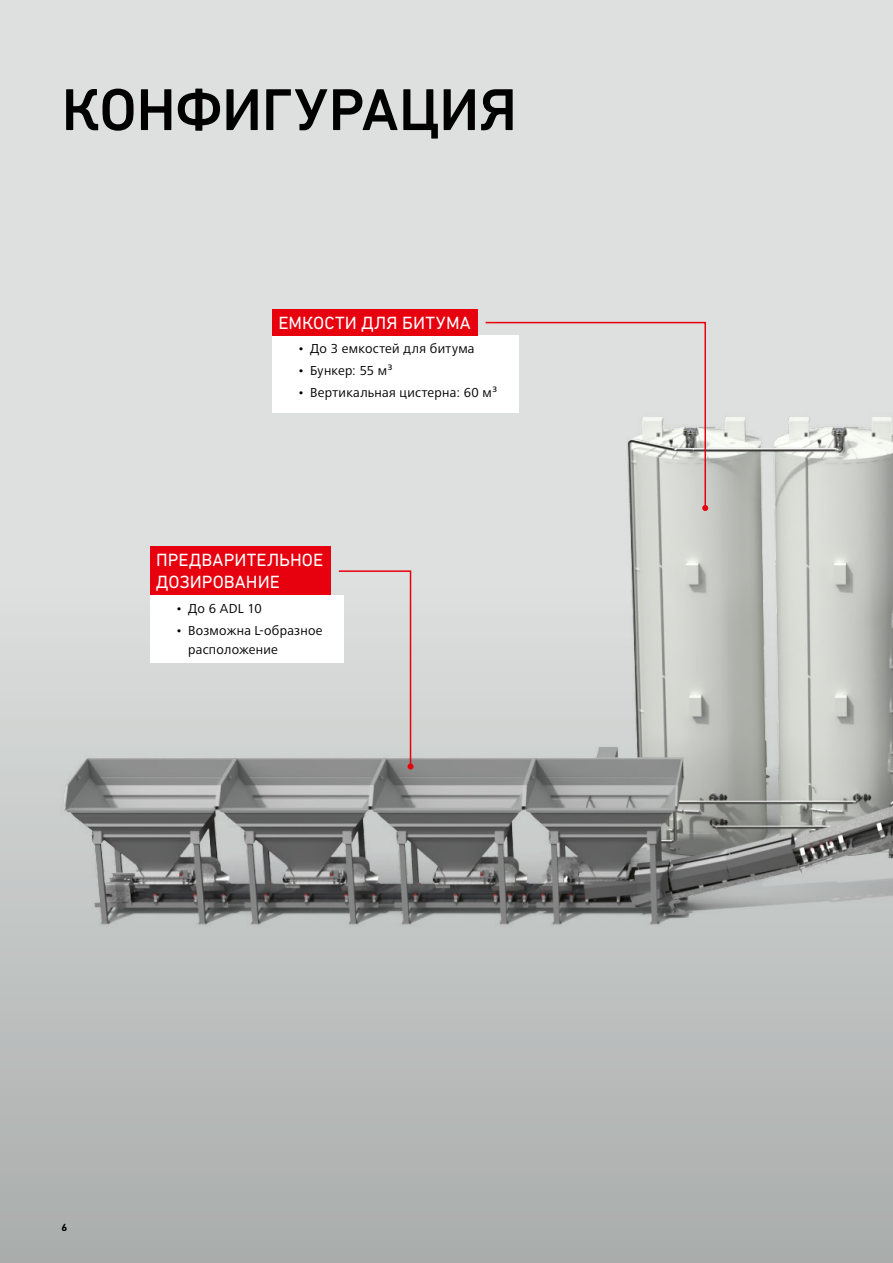
<style>
.page{position:relative;width:893px;height:1263px;background:#dde0de}
.page>*{position:absolute;margin:0;border:0;box-sizing:border-box;transform-origin:0 0}
.t1{font:500 60px "DIN Next CYR";letter-spacing:-.005em;color:#000}
.t2{font:18px/22.5px "DIN Next CYR";letter-spacing:.005em;color:#fff}
.t3{font:13.5px/18.8px "Frutiger Next LTW1 G";letter-spacing:.02em;color:#000}
.t4{font:700 10.5px "DIN Next CYR";color:#000}
</style>
<div class="page">
<img style="left:0;top:309px;width:893px;height:954px">
<div style="left:272px;top:335px;width:247px;height:77px;background:#fff"></div>
<div style="left:150px;top:595px;width:194px;height:67px;background:#fff"></div>
<div style="left:272px;top:309px;width:205px;height:26px;background:#e7000e"></div>
<div style="left:150px;top:546px;width:180px;height:49px;background:#e7000e"></div>
<svg style="left:484px;top:321px;width:224px;height:190px"></svg>
<svg style="left:337px;top:570px;width:77px;height:199px"></svg>
<h1 class="t1" style="left:62px;top:75px;width:457px">КОНФИГУРАЦИЯ</h1>
<h2 class="t2" style="left:278px;top:311px;width:194px">ЕМКОСТИ ДЛЯ БИТУМА</h2>
<p class="t3" style="left:298px;top:340px;width:179px">• До 3 емкостей для битума</p>
<p class="t3" style="left:298px;top:362px;width:97px">• Бункер: 55 м³</p>
<p class="t3" style="left:298px;top:384px;width:201px">• Вертикальная цистерна: 60 м³</p>
<h2 class="t2" style="left:156px;top:548px;width:168px">ПРЕДВАРИТЕЛЬНОЕ<br>ДОЗИРОВАНИЕ</h2>
<p class="t3" style="left:175px;top:600px;width:88px">• До 6 ADL 10</p>
<p class="t3" style="left:188px;top:621px;width:136px;text-indent:-13px">• Возможна L-образное расположение</p>
<p class="t4" style="left:62px;top:1221px;width:7px">6</p>
</div>
